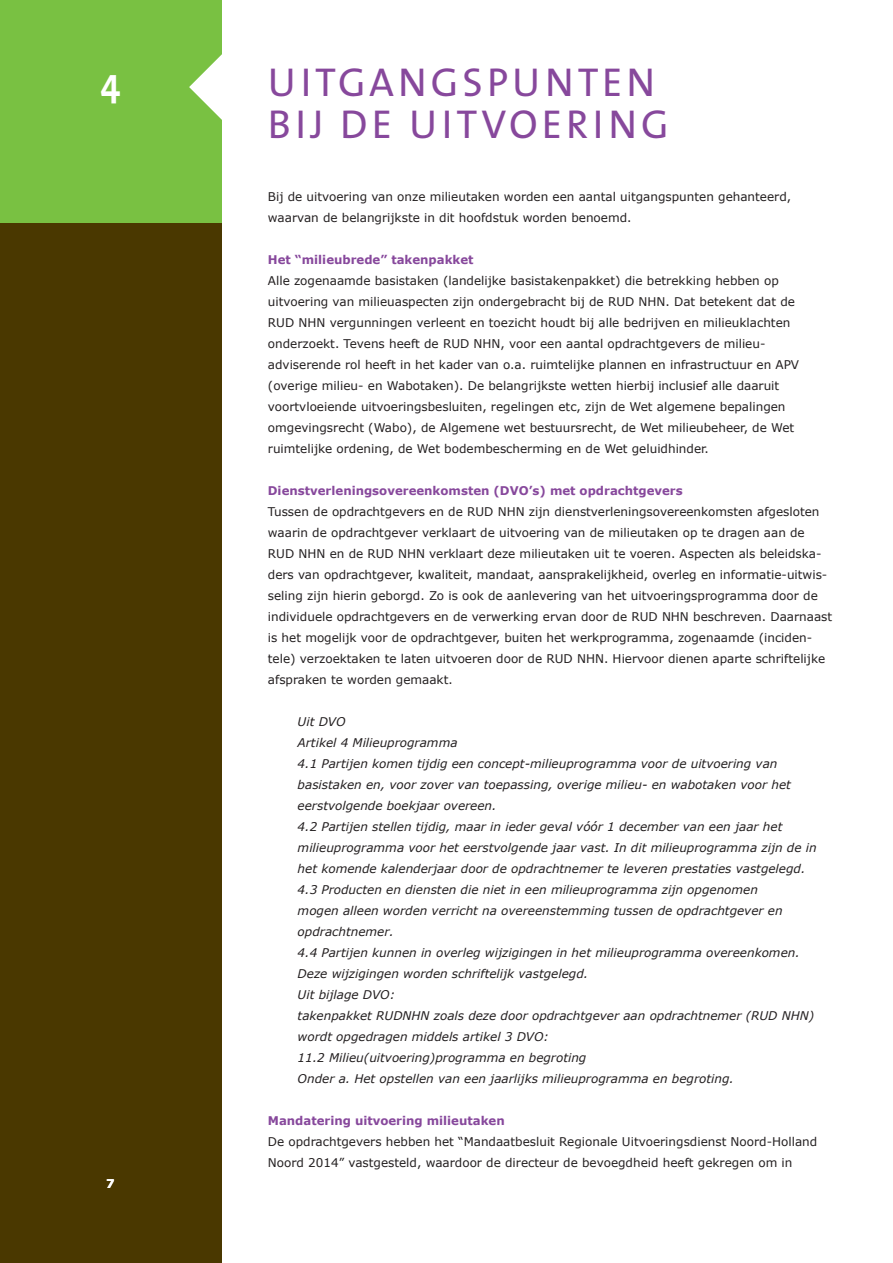
<style>
.page{position:relative;width:893px;height:1263px;background:#fff}
.page>*{position:absolute;margin:0;border:0;box-sizing:border-box;transform-origin:0 0}
.t1{font:40.5px/42px "The Sans";letter-spacing:.1em;color:#87489c}
.t2{font:700 40.5px "The Sans";color:#fff;scale:.89 1}
.t3{font:12px/21px "Verdana";color:#231f20}
.t4{font:italic 12px/21px "Verdana";color:#231f20}
.t5{font:700 12px "Verdana";color:#87489c}
.t6{font:700 12px "Verdana";color:#fff}
</style>
<div class="page">
<div style="left:0;top:194px;width:221px;height:1069px;background:#4a3800"></div>
<div style="left:0;top:0;width:221px;height:222px;background:#79c142"></div>
<svg style="left:189px;top:54px;width:33px;height:66px"></svg>
<h1 class="t2" style="left:101px;top:48px;width:24px">4</h1>
<p class="t6" style="left:106px;top:1175px;width:10px">7</p>
<h1 class="t1" style="left:268px;top:60px;width:402px">U ITGANGSPUNTEN<br>BIJ DE UITVOERING</h1>
<p class="t3" style="left:268px;top:186px;width:525px">Bij de uitvoering van onze milieutaken worden een aantal uitgangspunten gehanteerd, waarvan de belangrijkste in dit hoofdstuk worden benoemd.</p>
<p class="t5" style="left:268px;top:251px;width:207px">Het “milieubrede” takenpakket</p>
<p class="t3" style="left:268px;top:270px;width:533px">Alle zogenaamde basistaken (landelijke basistakenpakket) die betrekking hebben op uitvoering van milieuaspecten zijn ondergebracht bij de RUD NHN. Dat betekent dat de RUD NHN vergunningen verleent en toezicht houdt bij alle bedrijven en milieuklachten onderzoekt. Tevens heeft de RUD NHN, voor een aantal opdrachtgevers de milieu&shy;adviserende rol heeft in het kader van o.a. ruimtelijke plannen en infrastructuur en APV (overige milieu- en Wabotaken). De belangrijkste wetten hierbij inclusief alle daaruit voortvloeiende uitvoeringsbesluiten, regelingen etc, zijn de Wet algemene bepalingen omgevingsrecht (Wabo), de Algemene wet bestuursrecht, de Wet milieubeheer, de Wet ruimtelijke ordening, de Wet bodembescherming en de Wet geluidhinder.</p>
<p class="t5" style="left:268px;top:482px;width:416px">Dienstverleningsovereenkomsten (DVO’s) met opdrachtgevers</p>
<p class="t3" style="left:268px;top:501px;width:566px">Tussen de opdrachtgevers en de RUD NHN zijn dienstverleningsovereenkomsten afgesloten waarin de opdrachtgever verklaart de uitvoering van de milieutaken op te dragen aan de RUD NHN en de RUD NHN verklaart deze milieutaken uit te voeren. Aspecten als beleidska&shy;ders van opdrachtgever, kwaliteit, mandaat, aansprakelijkheid, overleg en informatie-uitwis&shy;seling zijn hierin geborgd. Zo is ook de aanlevering van het uitvoeringsprogramma door de individuele opdrachtgevers en de verwerking ervan door de RUD NHN beschreven. Daarnaast is het mogelijk voor de opdrachtgever, buiten het werkprogramma, zogenaamde (inciden&shy;tele) verzoektaken te laten uitvoeren door de RUD NHN. Hiervoor dienen aparte schriftelijke afspraken te worden gemaakt.</p>
<p class="t4" style="left:298px;top:711px;width:520px">Uit DVO<br>Artikel 4 Milieuprogramma<br>4.1 Partijen komen tijdig een concept-milieuprogramma voor de uitvoering van basistaken en, voor zover van toepassing, overige milieu- en wabotaken voor het eerstvolgende boekjaar overeen.<br>4.2 Partijen stellen tijdig, maar in ieder geval vóór 1 december van een jaar het milieuprogramma voor het eerstvolgende jaar vast. In dit milieuprogramma zijn de in het komende kalenderjaar door de opdrachtnemer te leveren prestaties vastgelegd.<br>4.3 Producten en diensten die niet in een milieuprogramma zijn opgenomen<br>mogen alleen worden verricht na overeenstemming tussen de opdrachtgever en opdrachtnemer.<br>4.4 Partijen kunnen in overleg wijzigingen in het milieuprogramma overeenkomen.<br>Deze wijzigingen worden schriftelijk vastgelegd.<br>Uit bijlage DVO:<br>takenpakket RUDNHN zoals deze door opdrachtgever aan opdrachtnemer (RUD NHN) wordt opgedragen middels artikel 3 DVO:<br>11.2 Milieu(uitvoering)programma en begroting<br>Onder a. Het opstellen van een jaarlijks milieuprogramma en begroting.</p>
<p class="t5" style="left:268px;top:1112px;width:238px">Mandatering uitvoering milieutaken</p>
<p class="t3" style="left:268px;top:1131px;width:551px">De opdrachtgevers hebben het “Mandaatbesluit Regionale Uitvoeringsdienst Noord-Holland<br>Noord 2014” vastgesteld, waardoor de directeur de bevoegdheid heeft gekregen om in</p>
</div>
